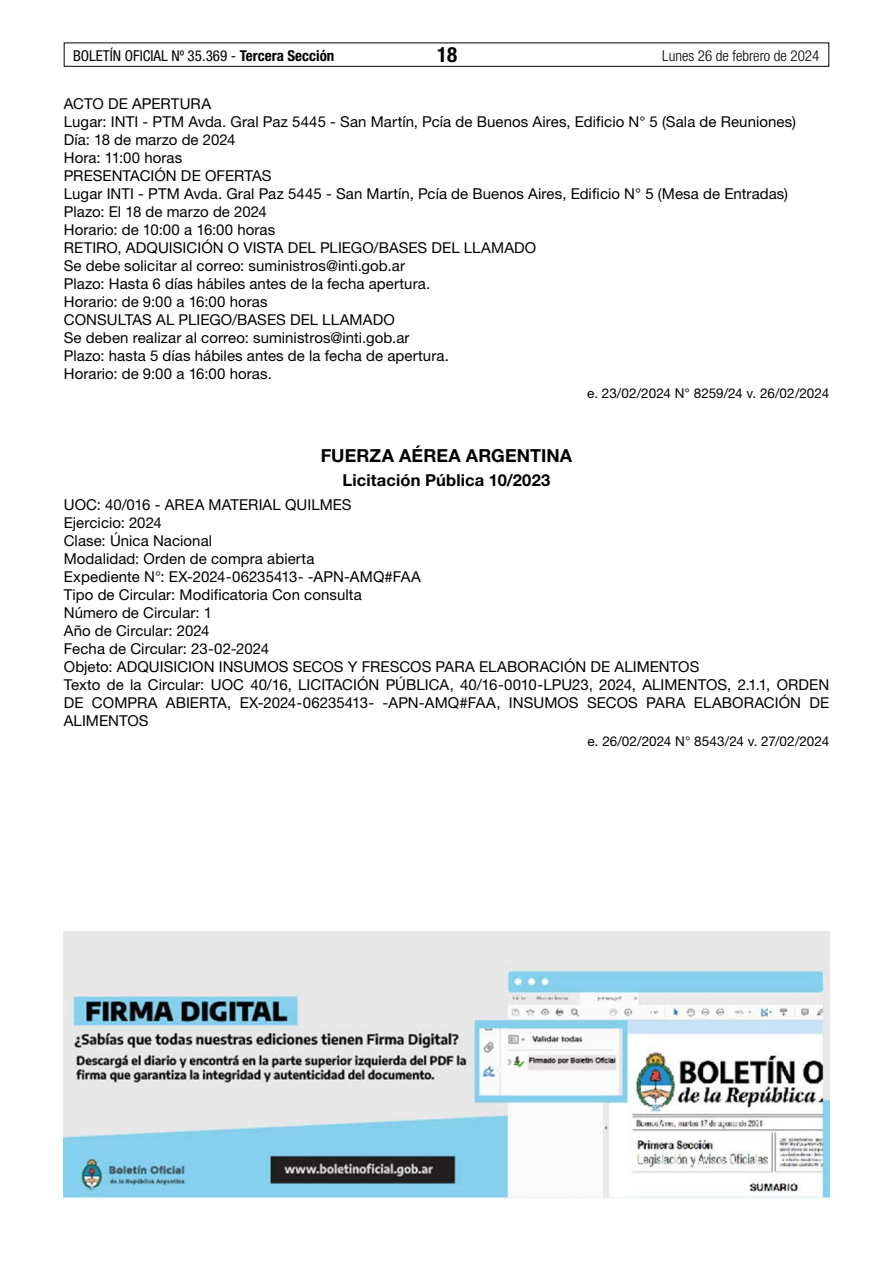
<style>
.page{position:relative;width:893px;height:1263px;background:#fff}
.page>*{position:absolute;margin:0;border:0;box-sizing:border-box;transform-origin:0 0}
.t1{font:700 condensed 21px "Helvetica Neue LT Std";color:#000}
.t2{font:700 18px "Helvetica Neue LT Std";letter-spacing:.005em;color:#000}
.t3{font:700 16.5px "Helvetica Neue LT Std";letter-spacing:.01em;color:#000}
.t4{font:15px/18px "Helvetica Neue LT Std";letter-spacing:.005em;color:#000}
.t5{font:condensed 15px "Helvetica Neue LT Std";color:#000}
.t6{font:300 condensed 15px "Helvetica Neue LT Std";color:#000}
.t7{font:13.5px "Helvetica Neue LT Std";letter-spacing:-.005em;color:#000}
.s1{font-weight:700}
</style>
<div class="page">
<div style="left:64px;top:43px;width:765px;height:24px;border:1px solid #000"></div>
<img style="left:64px;top:931px;width:765px;height:268px">
<p class="t5" style="left:73px;top:47px;width:263px">BOLETÍN OFICIAL Nº 35.369 - <span class="s1">Tercera Sección</span></p>
<h1 class="t1" style="left:437px;top:42px;width:22px">18</h1>
<p class="t6" style="left:662px;top:47px;width:159px">Lunes 26 de febrero de 2024</p>
<p class="t4" style="left:64px;top:94px;width:734px">ACTO DE APERTURA<br>Lugar: INTI - PTM Avda. Gral Paz 5445 - San Martín, Pcía de Buenos Aires, Edificio N° 5 (Sala de Reuniones)<br>Día: 18 de marzo de 2024<br>Hora: 11:00 horas<br>PRESENTACIÓN DE OFERTAS<br>Lugar INTI - PTM Avda. Gral Paz 5445 - San Martín, Pcía de Buenos Aires, Edificio N° 5 (Mesa de Entradas)<br>Plazo: El 18 de marzo de 2024<br>Horario: de 10:00 a 16:00 horas<br>RETIRO, ADQUISICIÓN O VISTA DEL PLIEGO/BASES DEL LLAMADO<br>Se debe solicitar al correo: suministros@inti.gob.ar<br>Plazo: Hasta 6 días hábiles antes de la fecha apertura.<br>Horario: de 9:00 a 16:00 horas<br>CONSULTAS AL PLIEGO/BASES DEL LLAMADO<br>Se deben realizar al correo: suministros@inti.gob.ar<br>Plazo: hasta 5 días hábiles antes de la fecha de apertura.<br>Horario: de 9:00 a 16:00 horas.</p>
<p class="t7" style="left:587px;top:385px;width:244px">e. 23/02/2024 N° 8259/24 v. 26/02/2024</p>
<p class="t2" style="left:321px;top:444px;width:253px">FUERZA AÉREA ARGENTINA</p>
<p class="t3" style="left:343px;top:470px;width:209px">Licitación Pública 10/2023</p>
<p class="t4" style="left:64px;top:496px;width:767px">UOC: 40/016 - AREA MATERIAL QUILMES<br>Ejercicio: 2024<br>Clase: Única Nacional<br>Modalidad: Orden de compra abierta<br>Expediente N°: EX-2024-06235413- -APN-AMQ#FAA<br>Tipo de Circular: Modificatoria Con consulta<br>Número de Circular: 1<br>Año de Circular: 2024<br>Fecha de Circular: 23-02-2024<br>Objeto: ADQUISICION INSUMOS SECOS Y FRESCOS PARA ELABORACIÓN DE ALIMENTOS<br>Texto de la Circular: UOC 40/16, LICITACIÓN PÚBLICA, 40/16-0010-LPU23, 2024, ALIMENTOS, 2.1.1, ORDEN DE COMPRA ABIERTA, EX-2024-06235413- -APN-AMQ#FAA, INSUMOS SECOS PARA ELABORACIÓN DE ALIMENTOS</p>
<p class="t7" style="left:588px;top:733px;width:243px">e. 26/02/2024 N° 8543/24 v. 27/02/2024</p>
</div>
